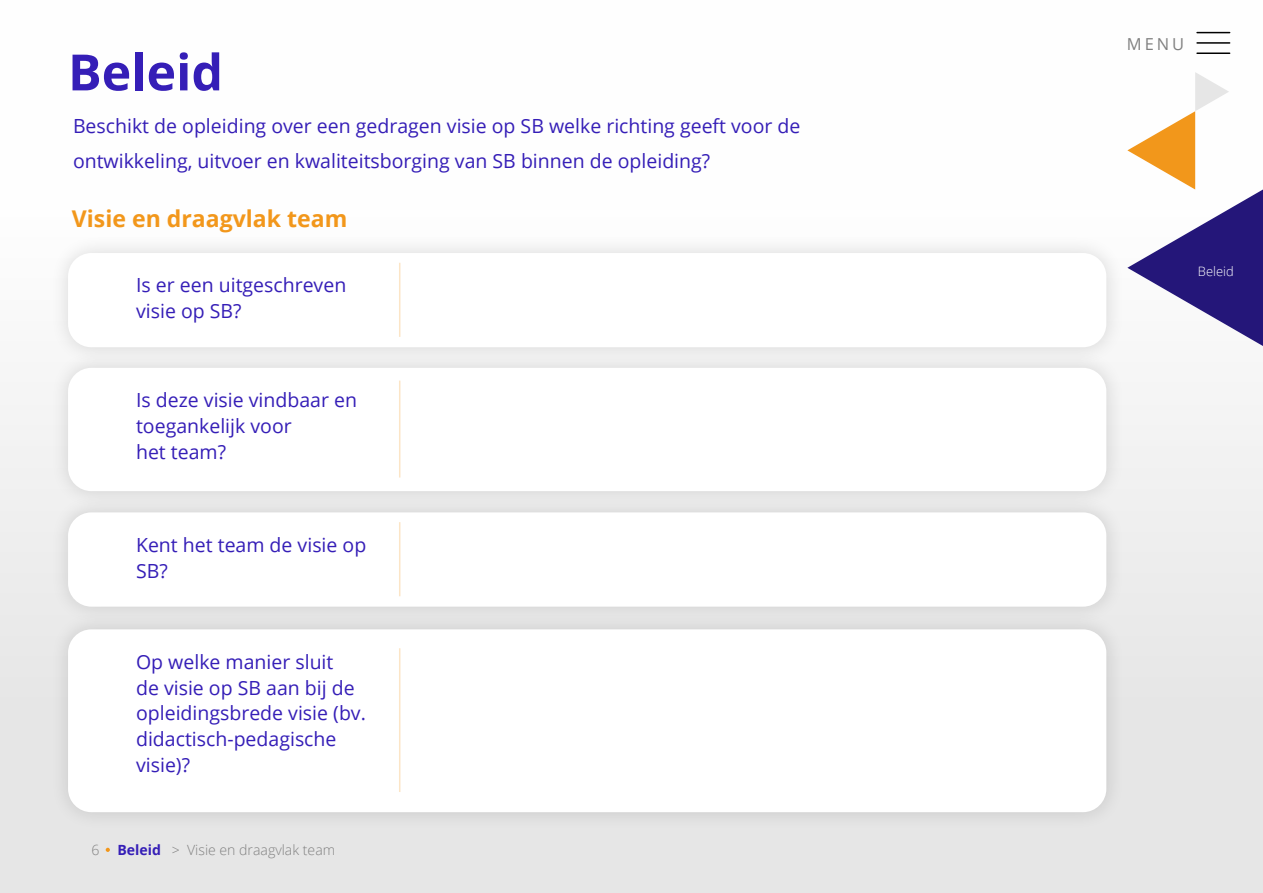
<style>
.page{position:relative;width:1263px;height:893px;background:#fff}
.page>*{position:absolute;margin:0;border:0;box-sizing:border-box;transform-origin:0 0}
.t1{font:700 50.1px "Open Sans";color:#351eb7}
.t2{font:700 23.1px "Open Sans";color:#f2971b}
.t3{font:19.5px/25.8px "Open Sans";color:#351eb7}
.t4{font:16.5px "Open Sans";color:#808080}
.t5{font:300 14.1px "Open Sans";color:#808080}
.t6{font:700 14.1px "Open Sans";color:#351eb7}
.t7{font:300 12.9px "Open Sans";color:#fff}
</style>
<div class="page">
<div style="left:0;top:0;width:1263px;height:893px;background:linear-gradient(to bottom,#fff,#e2e2e2)"></div>
<svg style="left:1127px;top:72px;width:136px;height:281px"></svg>
<hr style="left:1197px;top:32px;width:33px;height:1px;background:#000">
<hr style="left:1197px;top:42px;width:33px;height:2px;background:#000">
<hr style="left:1197px;top:53px;width:33px;height:1px;background:#000">
<svg style="left:106px;top:848px;width:4px;height:4px"></svg>
<div style="left:49px;top:234px;width:1076px;height:132px;background:#f6f6f6"></div>
<div style="left:68px;top:253px;width:1038px;height:94px;background:#fff;border-radius:23px"></div>
<div style="left:49px;top:349px;width:1076px;height:161px;background:#ededed"></div>
<div style="left:68px;top:368px;width:1038px;height:123px;background:#fff;border-radius:23px"></div>
<div style="left:49px;top:493px;width:1076px;height:133px;background:#e7e7e7"></div>
<div style="left:68px;top:512px;width:1038px;height:95px;background:#fff;border-radius:23px"></div>
<div style="left:49px;top:610px;width:1076px;height:221px;background:#e2e2e2"></div>
<div style="left:68px;top:629px;width:1038px;height:183px;background:#fff;border-radius:23px"></div>
<hr style="left:399px;top:263px;width:1px;height:74px;background:#fce5c6">
<hr style="left:399px;top:381px;width:1px;height:96px;background:#fce5c6">
<hr style="left:399px;top:522px;width:1px;height:74px;background:#fce5c6">
<hr style="left:399px;top:648px;width:1px;height:144px;background:#fce5c6">
<h1 class="t1" style="left:68px;top:37px;width:157px">Beleid</h1>
<p class="t3" style="left:73px;top:108px;width:729px;line-height:34.8px">Beschikt de opleiding over een gedragen visie op SB welke richting geeft voor de ontwikkeling, uitvoer en kwaliteitsborging van SB binnen de opleiding?</p>
<p class="t2" style="left:72px;top:202px;width:277px">Visie en draagvlak team</p>
<p class="t3" style="left:136px;top:272px;width:212px">Is er een uitgeschreven visie op SB?</p>
<p class="t3" style="left:136px;top:387px;width:222px">Is deze visie vindbaar en toegankelijk voor<br>het team?</p>
<p class="t3" style="left:136px;top:531px;width:232px">Kent het team de visie op<br>SB?</p>
<p class="t3" style="left:136px;top:648px;width:231px">Op welke manier sluit<br>de visie op SB aan bij de opleidingsbrede visie (bv. didactisch-pedagische visie)?</p>
<p class="t5" style="left:91px;top:840px;width:10px">6</p>
<p class="t6" style="left:117px;top:840px;width:45px">Beleid</p>
<p class="t5" style="left:172px;top:840px;width:165px">&gt; Visie en draagvlak team</p>
<p class="t4" style="left:1127px;top:33px;width:59px">MENU</p>
<p class="t7" style="left:1198px;top:262px;width:37px">Beleid</p>
</div>
